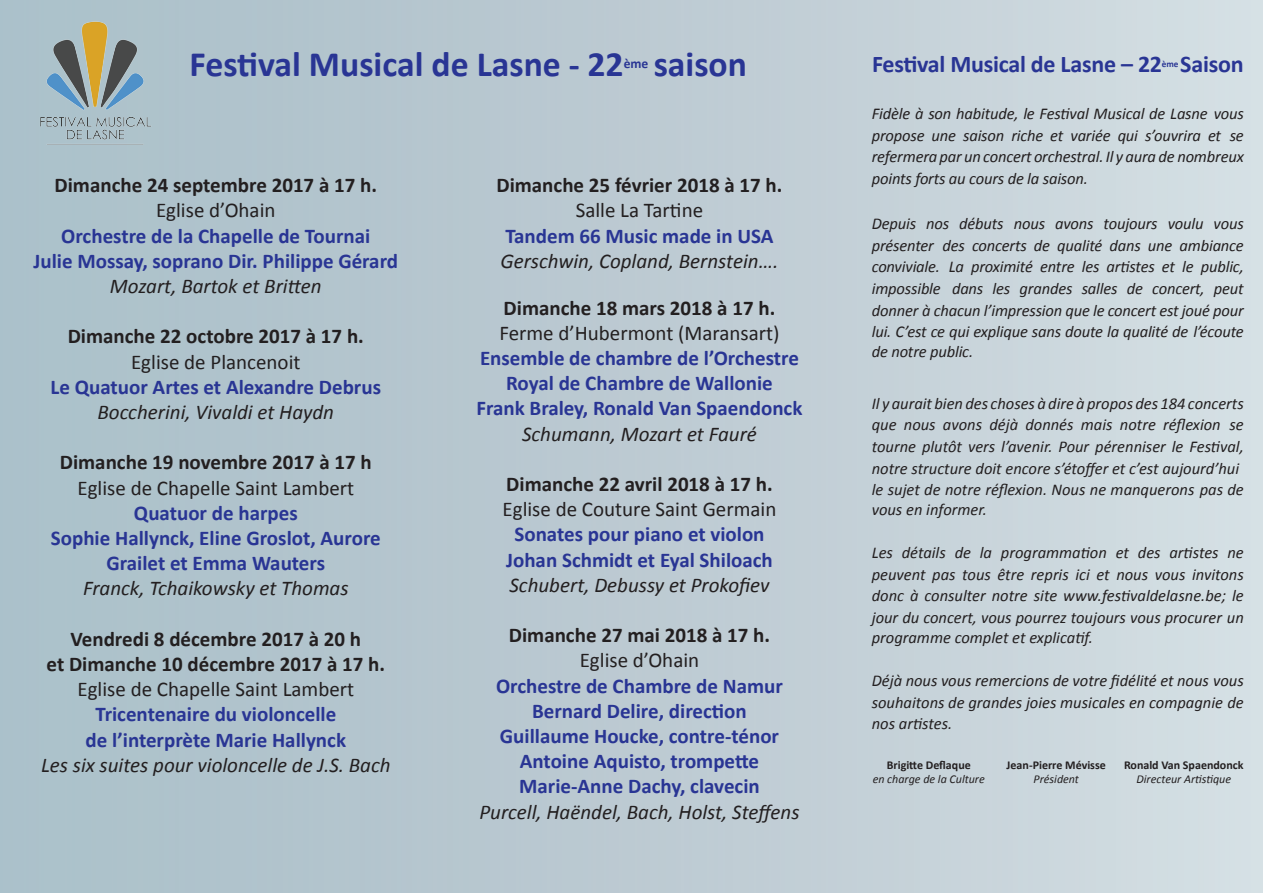
<style>
.page{position:relative;width:1263px;height:893px;background:#fff}
.page>*{position:absolute;margin:0;border:0;box-sizing:border-box;transform-origin:0 0}
.t1{font:700 35.7px "Calibri";color:#293594}
.t2{font:700 24px "Calibri";letter-spacing:-.01em;color:#293594}
.t3{font:700 21px/25.2px "Calibri";color:#293594;text-align:center}
.t4{font:700 21px/25.2px "Calibri";color:#231f20;text-align:center}
.t5{font:italic 21px "Calibri";color:#231f20}
.t6{font:21px "Calibri";color:#231f20}
.t7{font:italic 16.5px/21.6px "Calibri";color:#231f20;text-align:justify}
.t8{font:700 13.65px "Calibri";color:#293594}
.t9{font:700 12px "Calibri";color:#231f20}
.t10{font:italic 12px "Calibri";color:#231f20}
.t11{font:700 9.15px "Calibri";color:#293594}
</style>
<div class="page">
<div style="left:0;top:0;width:1263px;height:893px;background:linear-gradient(to right,#a8bdc7,#d3dce1)"></div>
<img style="left:36px;top:21px;width:118px;height:124px">
<h1 class="t1" style="left:190px;top:42px;width:436px">Festival Musical de Lasne - 22</h1>
<p class="t8" style="left:624px;top:55px;width:26px">ème</p>
<h1 class="t1" style="left:654px;top:42px;width:95px">saison</h1>
<p class="t4" style="left:55px;top:172px;width:324px">Dimanche 24 septembre 2017 à 17 h.</p>
<p class="t6" style="left:156px;top:197px;width:121px">Eglise d’Ohain</p>
<p class="t3" style="left:33px;top:222px;width:366px">Orchestre de la Chapelle de Tournai<br>Julie Mossay, soprano Dir. Philippe Gérard</p>
<p class="t5" style="left:110px;top:273px;width:213px">Mozart, Bartok et Britten</p>
<p class="t4" style="left:68px;top:323px;width:298px">Dimanche 22 octobre 2017 à 17 h.</p>
<p class="t6" style="left:131px;top:349px;width:171px">Eglise de Plancenoit</p>
<p class="t3" style="left:51px;top:373px;width:332px">Le Quatuor Artes et Alexandre Debrus</p>
<p class="t5" style="left:98px;top:399px;width:238px">Boccherini, Vivaldi et Haydn</p>
<p class="t4" style="left:60px;top:449px;width:313px">Dimanche 19 novembre 2017 à 17 h</p>
<p class="t6" style="left:77px;top:475px;width:278px">Eglise de Chapelle Saint Lambert</p>
<p class="t3" style="left:51px;top:499px;width:331px">Quatuor de harpes<br>Sophie Hallynck, Eline Groslot, Aurore<br>Grailet et Emma Wauters</p>
<p class="t5" style="left:83px;top:575px;width:267px">Franck, Tchaikowsky et Thomas</p>
<p class="t4" style="left:47px;top:625px;width:340px">Vendredi 8 décembre 2017 à 20 h<br>et Dimanche 10 décembre 2017 à 17 h.</p>
<p class="t6" style="left:77px;top:676px;width:278px">Eglise de Chapelle Saint Lambert</p>
<p class="t3" style="left:86px;top:701px;width:262px">Tricentenaire du violoncelle de l’interprète Marie Hallynck</p>
<p class="t5" style="left:41px;top:752px;width:351px">Les six suites pour violoncelle de J.S. Bach</p>
<p class="t4" style="left:496px;top:172px;width:287px">Dimanche 25 février 2018 à 17 h.</p>
<p class="t6" style="left:576px;top:197px;width:129px">Salle La Tartine</p>
<p class="t3" style="left:505px;top:222px;width:270px">Tandem 66 Music made in USA</p>
<p class="t5" style="left:500px;top:248px;width:279px">Gerschwin, Copland, Bernstein….</p>
<p class="t4" style="left:504px;top:294px;width:273px">Dimanche 18 mars 2018 à 17 h.</p>
<p class="t6" style="left:499px;top:320px;width:282px">Ferme d’Hubermont (Maransart)</p>
<p class="t3" style="left:476px;top:344px;width:327px">Ensemble de chambre de l’Orchestre<br>Royal de Chambre de Wallonie<br>Frank Braley, Ronald Van Spaendonck</p>
<p class="t5" style="left:522px;top:421px;width:236px">Schumann, Mozart et Fauré</p>
<p class="t4" style="left:506px;top:470px;width:268px">Dimanche 22 avril 2018 à 17 h.</p>
<p class="t6" style="left:502px;top:496px;width:275px">Eglise de Couture Saint Germain</p>
<p class="t3" style="left:506px;top:521px;width:268px">Sonates pour piano et violon<br>Johan Schmidt et Eyal Shiloach</p>
<p class="t5" style="left:509px;top:572px;width:262px">Schubert, Debussy et Prokofiev</p>
<p class="t4" style="left:509px;top:622px;width:263px">Dimanche 27 mai 2018 à 17 h.</p>
<p class="t6" style="left:580px;top:647px;width:121px">Eglise d’Ohain</p>
<p class="t3" style="left:496px;top:672px;width:288px">Orchestre de Chambre de Namur<br>Bernard Delire, direction<br>Guillaume Houcke, contre-ténor<br>Antoine Aquisto, trompette<br>Marie-Anne Dachy, clavecin</p>
<p class="t5" style="left:479px;top:799px;width:322px">Purcell, Haëndel, Bach, Holst, Steffens</p>
<h2 class="t2" style="left:872px;top:49px;width:292px">Festival Musical de Lasne – 22</h2>
<p class="t11" style="left:1162px;top:58px;width:18px">ème</p>
<h2 class="t2" style="left:1180px;top:49px;width:65px">Saison</h2>
<p class="t7" style="left:872px;top:102px;width:374px">Fidèle à son habitude, le Festival Musical de Lasne vous propose une saison riche et variée qui s’ouvrira et se refermera par un concert orchestral. Il y aura de nombreux points forts au cours de la saison.</p>
<p class="t7" style="left:872px;top:212px;width:374px">Depuis nos débuts nous avons toujours voulu vous présenter des concerts de qualité dans une ambiance conviviale. La proximité entre les artistes et le public, impossible dans les grandes salles de concert, peut donner à chacun l’impression que le concert est joué pour lui. C’est ce qui explique sans doute la qualité de l’écoute</p>
<p class="t7" style="left:872px;top:340px;width:103px">de notre public.</p>
<p class="t7" style="left:872px;top:392px;width:374px;text-align:left">Il y aurait bien des choses à dire à propos des 184 concerts que nous avons déjà donnés mais notre réflexion se tourne plutôt vers l’avenir. Pour pérenniser le Festival, notre structure doit encore s’étoffer et c’est aujourd’hui le sujet de notre réflexion. Nous ne manquerons pas de</p>
<p class="t7" style="left:872px;top:498px;width:117px">vous en informer.</p>
<p class="t7" style="left:872px;top:541px;width:374px">Les détails de la programmation et des artistes ne peuvent pas tous être repris ici et nous vous invitons donc à consulter notre site www.festivaldelasne.be; le jour du concert, vous pourrez toujours vous procurer un</p>
<p class="t7" style="left:872px;top:626px;width:223px">programme complet et explicatif.</p>
<p class="t7" style="left:872px;top:669px;width:374px">Déjà nous vous remercions de votre fidélité et nous vous souhaitons de grandes joies musicales en compagnie de nos artistes.</p>
<p class="t9" style="left:887px;top:757px;width:86px">Brigitte Deflaque</p>
<p class="t9" style="left:1007px;top:757px;width:101px">Jean-Pierre Mévisse</p>
<p class="t9" style="left:1124px;top:757px;width:121px">Ronald Van Spaendonck</p>
<p class="t10" style="left:873px;top:772px;width:114px">en charge de la Culture</p>
<p class="t10" style="left:1033px;top:772px;width:47px">Président</p>
<p class="t10" style="left:1136px;top:772px;width:96px">Directeur Artistique</p>
</div>
